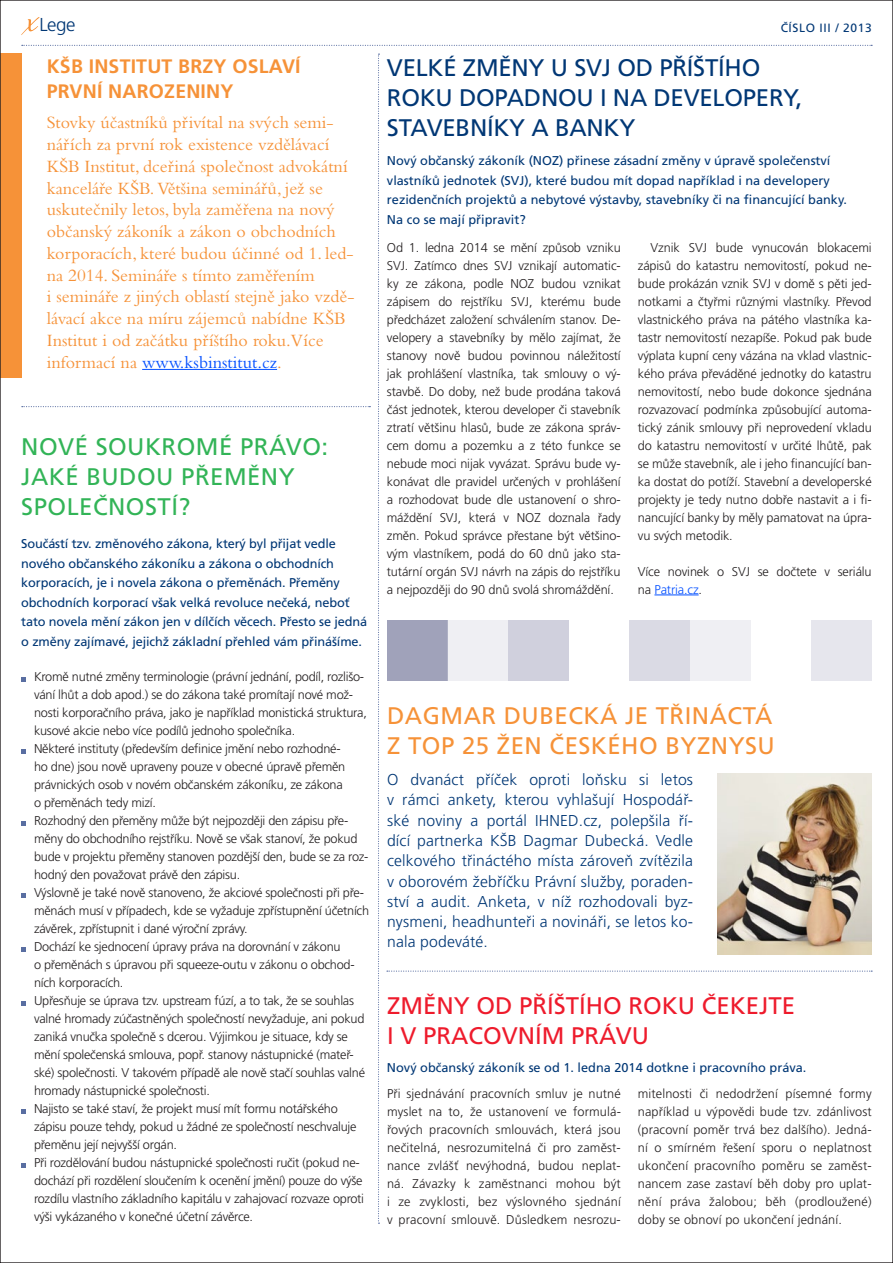
<style>
.page{position:relative;width:893px;height:1263px;background:#fff}
.page>*{position:absolute;margin:0;border:0;box-sizing:border-box;transform-origin:0 0}
.t1{font:24px/30px "Frutiger CE";letter-spacing:-.01em;color:#013775}
.t2{font:24px/30px "Frutiger CE";letter-spacing:.02em;color:#32b457}
.t3{font:24px/30px "Frutiger CE";letter-spacing:.02em;color:#f69238}
.t4{font:24px/30px "Frutiger CE";color:#ee1b2c}
.t5{font:700 19.5px/25.5px "Frutiger CE";letter-spacing:.125em;color:#f69238}
.t6{font:300 18.75px "Frutiger CE";color:#013775}
.t7{font:18px/21.8px "Bembo CE";color:#f69238}
.t8{font:300 15.75px/20.2px "Frutiger CE";letter-spacing:.01em;color:#013775;text-align:justify}
.t9{font:300 12.75px/18px "Frutiger CE";letter-spacing:-.02em;color:#231f20;text-align:justify}
.t10{font:12.75px/19.5px "Frutiger CE";letter-spacing:-.01em;color:#013775}
.t11{font:12px "Frutiger CE";letter-spacing:.05em;color:#013775}
.s1{color:#0450ff}
</style>
<div class="page">
<div style="left:0;top:54px;width:21px;height:324px;background:#f69238"></div>
<hr style="left:142px;top:369px;width:135px;height:1px;background:#0450ff">
<hr style="left:654px;top:595px;width:45px;height:1px;background:#0450ff">
<svg style="left:21px;top:677px;width:5px;height:4px"></svg>
<svg style="left:21px;top:749px;width:5px;height:4px"></svg>
<svg style="left:21px;top:821px;width:5px;height:4px"></svg>
<svg style="left:21px;top:893px;width:5px;height:4px"></svg>
<svg style="left:21px;top:947px;width:5px;height:4px"></svg>
<svg style="left:21px;top:1001px;width:5px;height:4px"></svg>
<svg style="left:21px;top:1109px;width:5px;height:4px"></svg>
<svg style="left:21px;top:1163px;width:5px;height:4px"></svg>
<svg style="left:378px;top:54px;width:1px;height:1170px"></svg>
<svg style="left:22px;top:406px;width:348px;height:1px"></svg>
<svg style="left:387px;top:970px;width:485px;height:2px"></svg>
<div style="left:508px;top:621px;width:61px;height:60px;background:#d0d0dd"></div>
<div style="left:629px;top:621px;width:61px;height:60px;background:#dadae4"></div>
<div style="left:690px;top:621px;width:61px;height:60px;background:#efeff3"></div>
<div style="left:811px;top:621px;width:61px;height:60px;background:#e6e6ed"></div>
<div style="left:387px;top:621px;width:60px;height:60px;background:#a0a2ba"></div>
<div style="left:447px;top:621px;width:61px;height:60px;background:#efeff3"></div>
<img style="left:717px;top:774px;width:155px;height:180px">
<svg style="left:22px;top:45px;width:850px;height:1px"></svg>
<svg style="left:21px;top:17px;width:18px;height:18px"></svg>
<h3 class="t6" style="left:39px;top:15px;width:37px">Lege</h3>
<p class="t11" style="left:781px;top:21px;width:93px">číslo III / 2013</p>
<h2 class="t5" style="left:47px;top:54px;width:255px">KŠB INSTITUT BRZY OSLAVÍ<br>PRVN Í NAROZENINY</h2>
<p class="t7" style="left:47px;top:111px;width:309px">Stovky účastníků přivítal na svých semi&shy;nářích za první rok existence vzdělávací KŠB Institut, dceřiná společnost advokátní kanceláře KŠB. Většina seminářů, jež se uskutečnily letos, byla zaměřena na nový občanský zákoník a zákon o obchodních korporacích, které budou účinné od 1. led&shy;na 2014. Semináře s tímto zaměřením<br>i semináře z jiných oblastí stejně jako vzdě&shy;lávací akce na míru zájemců nabídne KŠB Institut i od začátku příštího roku.Více informací na <span class="s1">www.ksbinstitut.cz</span>.</p>
<h1 class="t2" style="left:21px;top:432px;width:308px">N ové soukromé právo:<br>Jaké budou přeměny společností?</h1>
<p class="t10" style="left:21px;top:534px;width:348px">Součástí tzv. změnového zákona, který byl přijat vedle nového občanského zákoníku a zákona o obchodních korporacích, je i novela zákona o přeměnách. Přeměny obchodních korporací však velká revoluce nečeká, neboť tato novela mění zákon jen v dílčích věcech. Přesto se jedná o změny zajímavé, jejichž základní přehled vám přinášíme.</p>
<p class="t9" style="left:34px;top:668px;width:337px;text-align:left">Kromě nutné změny terminologie (právní jednání, podíl, rozlišo&shy;vání lhůt a dob apod.) se do zákona také promítají nové mož&shy;nosti korporačního práva, jako je například monistická struktura, kusové akcie nebo více podílů jednoho společníka.<br>Některé instituty (především definice jmění nebo rozhodné-<br>ho dne) jsou nově upraveny pouze v obecné úpravě přeměn právnických osob v novém občanském zákoníku, ze zákona<br>o přeměnách tedy mizí.<br>Rozhodný den přeměny může být nejpozději den zápisu pře&shy;měny do obchodního rejstříku. Nově se však stanoví, že pokud bude v projektu přeměny stanoven pozdější den, bude se za roz&shy;hodný den považovat právě den zápisu.<br>Výslovně je také nově stanoveno, že akciové společnosti při pře&shy;měnách musí v případech, kde se vyžaduje zpřístupnění účetních závěrek, zpřístupnit i dané výroční zprávy.<br>Dochází ke sjednocení úpravy práva na dorovnání v zákonu<br>o přeměnách s úpravou při squeeze-outu v zákonu o obchod&shy;ních korporacích.<br>Upřesňuje se úprava tzv. upstream fúzí, a to tak, že se souhlas valné hromady zúčastněných společností nevyžaduje, ani pokud zaniká vnučka společně s dcerou. Výjimkou je situace, kdy se mění společenská smlouva, popř. stanovy nástupnické (mateř&shy;ské) společnosti. V takovém případě ale nově stačí souhlas valné hromady nástupnické společnosti.<br>Najisto se také staví, že projekt musí mít formu notářského zápisu pouze tehdy, pokud u žádné ze společností neschvaluje přeměnu její nejvyšší orgán.<br>Při rozdělování budou nástupnické společnosti ručit (pokud ne&shy;dochází při rozdělení sloučením k ocenění jmění) pouze do výše rozdílu vlastního základního kapitálu v zahajovací rozvaze oproti výši vykázaného v konečné účetní závěrce.</p>
<h1 class="t1" style="left:387px;top:53px;width:417px">Velké změny u SVJ od příštího roku dopadnou i na developery, stavebníky a banky</h1>
<p class="t10" style="left:387px;top:151px;width:462px;text-indent:172px">) přinese zásadní změny v úpravě společenství vlastníků jednotek (SVJ), které budou mít dopad například i na developery rezidenčních projektů a nebytové výstavby, stavebníky či na financující banky.<br>Na co se mají připravit?</p>
<p class="t10" style="left:387px;top:151px;width:156px">N ový občanský zákoník (NOZ</p>
<p class="t9" style="left:387px;top:238px;width:236px">Od 1. ledna 2014 se mění způsob vzniku SVJ. Zatímco dnes SVJ vznikají automatic&shy;ky ze zákona, podle NOZ budou vznikat zápisem do rejstříku SVJ, kterému bude předcházet založení schválením stanov. De&shy;velopery a stavebníky by mělo zajímat, že stanovy nově budou povinnou náležitostí jak prohlášení vlastníka, tak smlouvy o vý&shy;stavbě. Do doby, než bude prodána taková část jednotek, kterou developer či stavebník ztratí většinu hlasů, bude ze zákona správ&shy;cem domu a pozemku a z této funkce se nebude moci nijak vyvázat. Správu bude vy&shy;konávat dle pravidel určených v prohlášení a rozhodovat bude dle ustanovení o shro&shy;máždění SVJ, která v NOZ doznala řady změn. Pokud správce přestane být většino&shy;vým vlastníkem, podá do 60 dnů jako sta&shy;tutární orgán SVJ návrh na zápis do rejstříku a nejpozději do 90 dnů svolá shromáždění.</p>
<p class="t9" style="left:638px;top:238px;width:235px;text-indent:13px">Vznik SVJ bude vynucován blokacemi zápisů do katastru nemovitostí, pokud ne&shy;bude prokázán vznik SVJ v domě s pěti jed&shy;notkami a čtyřmi různými vlastníky. Převod vlastnického práva na pátého vlastníka ka&shy;tastr nemovitostí nezapíše. Pokud pak bude výplata kupní ceny vázána na vklad vlastnic&shy;kého práva převáděné jednotky do katastru nemovitostí, nebo bude dokonce sjednána rozvazovací podmínka způsobující automa&shy;tický zánik smlouvy při neprovedení vkladu do katastru nemovitostí v určité lhůtě, pak se může stavebník, ale i jeho financující ban&shy;ka dostat do potíží. Stavební a developerské projekty je tedy nutno dobře nastavit a i fi&shy;nancující banky by měly pamatovat na úpra&shy;vu svých metodik.</p>
<p class="t9" style="left:638px;top:563px;width:235px">Více novinek o SVJ se dočtete v seriálu na <span class="s1">Patria.cz</span>.</p>
<h1 class="t3" style="left:387px;top:701px;width:389px">Dagmar Dubecká je třináctá z TOP 25 žen českého byznysu</h1>
<p class="t8" style="left:387px;top:770px;width:308px">O dvanáct příček oproti loňsku si letos v rámci ankety, kterou vyhlašují Hospodář&shy;ské noviny a portál IHNED.cz, polepšila ří&shy;dící partnerka KŠB Dagmar Dubecká. Vedle celkového třináctého místa zároveň zvítězila v oborovém žebříčku Právní služby, poraden&shy;ství a audit. Anketa, v níž rozhodovali byz&shy;nysmeni, headhunteři a novináři, se letos ko&shy;nala podeváté.</p>
<h1 class="t4" style="left:387px;top:991px;width:410px">Změny od příštího roku čekejte i v pracovním právu</h1>
<p class="t10" style="left:387px;top:1058px;width:421px">Nový občanský zákoník se od 1. ledna 2014 dotkne i pracovního práva.</p>
<p class="t9" style="left:387px;top:1084px;width:235px">Při sjednávání pracovních smluv je nutné myslet na to, že ustanovení ve formulá&shy;řových pracovních smlouvách, která jsou nečitelná, nesrozumitelná či pro zaměst&shy;nance zvlášť nevýhodná, budou neplat&shy;ná. Závazky k zaměstnanci mohou být i ze zvyklosti, bez výslovného sjednání v pracovní smlouvě. Důsledkem nesrozu-</p>
<p class="t9" style="left:638px;top:1084px;width:235px">mitelnosti či nedodržení písemné formy například u výpovědi bude tzv. zdánlivost (pracovní poměr trvá bez dalšího). Jedná&shy;ní o smírném řešení sporu o neplatnost ukončení pracovního poměru se zaměst&shy;nancem zase zastaví běh doby pro uplat&shy;nění práva žalobou; běh (prodloužené) doby se obnoví po ukončení jednání.</p>
</div>
